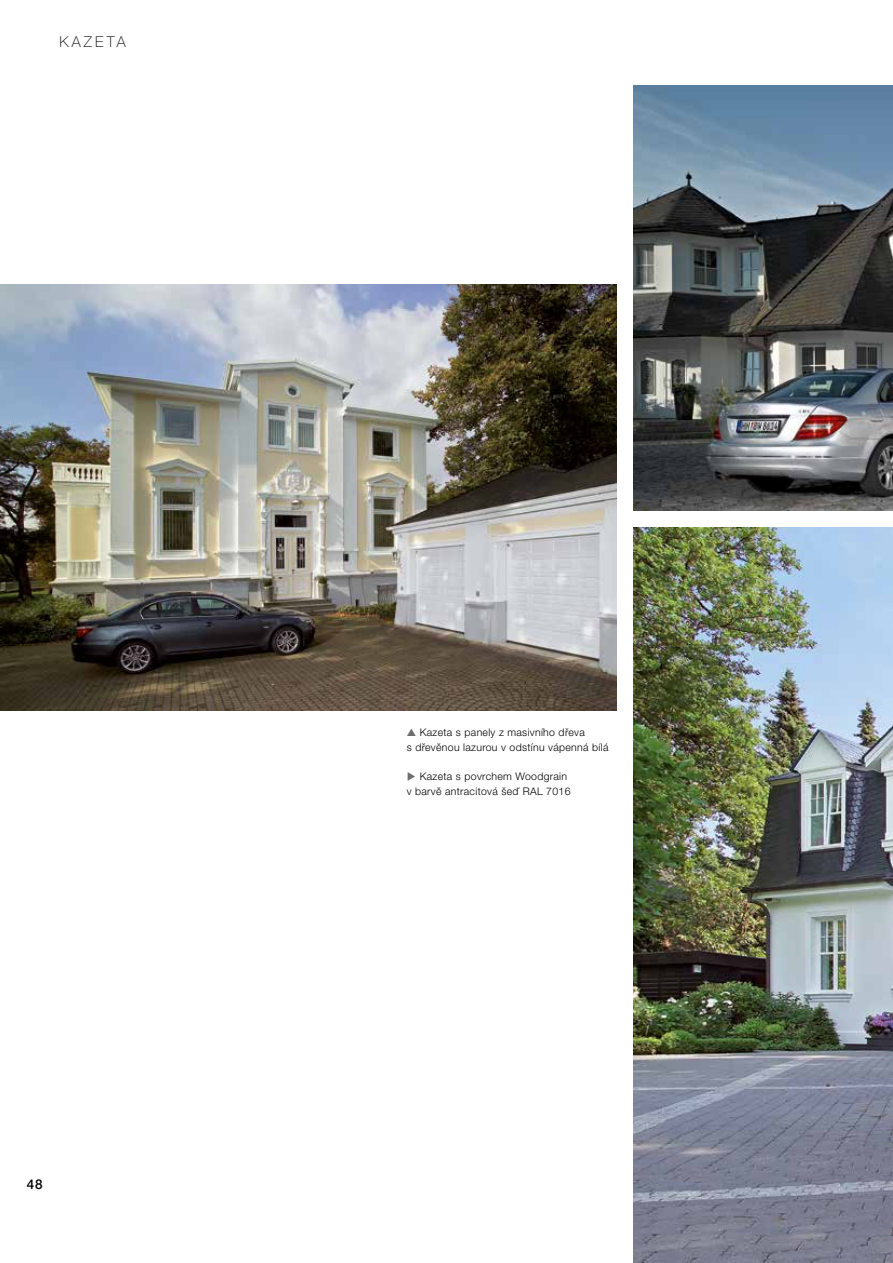
<style>
.page{position:relative;width:893px;height:1263px;background:#fff}
.page>*{position:absolute;margin:0;border:0;box-sizing:border-box;transform-origin:0 0}
.t1{font:100 15px "Hoermann Helvetica Neue";letter-spacing:.21em;color:#000}
.t2{font:500 13.5px "Hoermann Helvetica Neue";color:#000}
.t3{font:300 10.5px/14.9px "Hoermann Helvetica Neue";letter-spacing:.03em;color:#000}
.s1{color:#6e6e6e}
</style>
<div class="page">
<img style="left:0;top:285px;width:617px;height:425px">
<img style="left:634px;top:85px;width:259px;height:425px">
<img style="left:634px;top:527px;width:259px;height:736px">
<h1 class="t1" style="left:60px;top:31px;width:68px">KAZETA</h1>
<p class="t2" style="left:27px;top:1174px;width:17px">48</p>
<p class="t3" style="left:407px;top:724px;width:203px"><span class="s1">▲</span> Kazeta s panely z masivního dřeva<br>s dřevěnou lazurou v odstínu vápenná bílá</p>
<p class="t3" style="left:407px;top:768px;width:165px"><span class="s1">▶</span> Kazeta s povrchem Woodgrain v barvě antracitová šeď RAL 7016</p>
</div>
